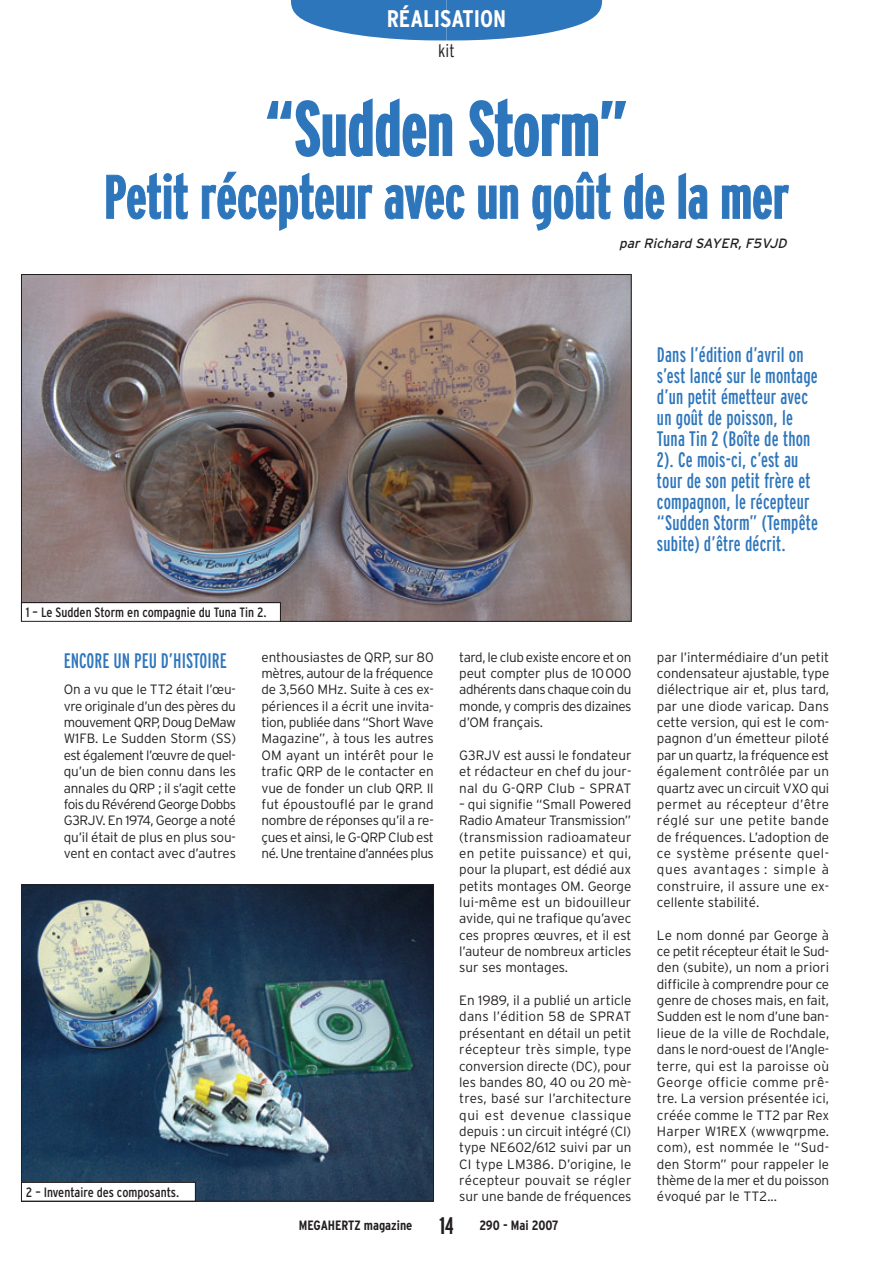
<style>
.page{position:relative;width:893px;height:1263px;background:#fff}
.page>*{position:absolute;margin:0;border:0;box-sizing:border-box;transform-origin:0 0}
.t1{font:700 extra-condensed 76.5px "Interstate";color:#2e76bc}
.t2{font:700 extra-condensed 61.5px "Interstate";color:#2e76bc}
.t3{font:700 condensed 24px "Interstate";color:#fff}
.t4{font:700 extra-condensed 24px "Interstate";color:#231f20}
.t5{font:extra-condensed 21px/21px "Interstate";letter-spacing:.01em;color:#2e76bc}
.t6{font:300 condensed 18px "Interstate";color:#231f20}
.t7{font:300 13.5px/16.4px "Interstate";letter-spacing:-.01em;color:#231f20;text-align:justify}
.t8{font:condensed 13.5px "Interstate";color:#231f20}
.t9{font:700 condensed 13.5px "Interstate";color:#231f20}
.t10{font:italic 13.5px "Interstate";color:#231f20}
</style>
<div class="page">
<svg style="left:291px;top:0;width:311px;height:41px"></svg>
<svg style="left:266px;top:98px;width:187px;height:59px"></svg>
<svg style="left:469px;top:98px;width:158px;height:59px"></svg>
<svg style="left:106px;top:172px;width:82px;height:48px"></svg>
<svg style="left:201px;top:171px;width:172px;height:60px"></svg>
<svg style="left:384px;top:184px;width:81px;height:36px"></svg>
<svg style="left:478px;top:184px;width:41px;height:36px"></svg>
<svg style="left:532px;top:171px;width:79px;height:60px"></svg>
<svg style="left:624px;top:172px;width:41px;height:48px"></svg>
<svg style="left:678px;top:172px;width:30px;height:48px"></svg>
<svg style="left:721px;top:184px;width:68px;height:36px"></svg>
<img style="left:23px;top:276px;width:606px;height:343px">
<img style="left:23px;top:886px;width:409px;height:313px">
<div style="left:21px;top:603px;width:259px;height:18px;background:#fff"></div>
<div style="left:21px;top:602px;width:260px;height:19px;border:1px solid #231f20"></div>
<div style="left:21px;top:1182px;width:174px;height:19px;background:#fff"></div>
<div style="left:21px;top:1182px;width:175px;height:19px;border:1px solid #231f20"></div>
<h3 class="t3" style="left:387px;top:5px;width:121px">réalisation</h3>
<h3 class="t6" style="left:438px;top:41px;width:18px">kit</h3>
<h1 class="t1" style="left:265px;top:86px;width:364px">“Sudden Storm”</h1>
<h2 class="t2" style="left:104px;top:163px;width:686px">Petit récepteur avec un goût de la mer</h2>
<p class="t10" style="left:619px;top:236px;width:172px">parRichard SAYER,F5VJD</p>
<p class="t8" style="left:26px;top:605px;width:242px">1 – Le Sudden Storm en compagnie du Tuna Tin 2.</p>
<h3 class="t5" style="left:64px;top:650px;width:163px">Encore un peu d’histoire</h3>
<p class="t7" style="left:64px;top:681px;width:174px">On a vu que le TT2 était l’œu&shy;vre originale d’un des pères du mouvement QRP, Doug DeMaw W1FB. Le Sudden Storm (SS) est également l’œuvre de quel&shy;qu’un de bien connu dans les annales du QRP ; il s’agit cette fois du Révérend George Dobbs G3RJV. En 1974, George a noté qu’il était de plus en plus sou&shy;vent en contact avec d’autres</p>
<p class="t7" style="left:261px;top:649px;width:174px">enthousiastes de QRP, sur 80 mètres, autour de la fréquence de 3,560 MHz. Suite à ces ex&shy;périences il a écrit une invita&shy;tion, publiée dans “Short Wave Magazine”, à tous les autres OM ayant un intérêt pour le trafic QRP de le contacter en vue de fonder un club QRP. Il fut époustouflé par le grand nombre de réponses qu’il a re&shy;çues et ainsi, le G-QRP Club est né. Une trentaine d’années plus</p>
<p class="t8" style="left:26px;top:1184px;width:155px">2 – Inventaire des composants.</p>
<p class="t7" style="left:459px;top:649px;width:174px">tard, le club existe encore et on peut compter plus de 10000 adhérents dans chaque coin du monde, y compris des dizaines d’OM français.</p>
<p class="t7" style="left:459px;top:747px;width:174px">G3RJV est aussi le fondateur et rédacteur en chef du jour&shy;nal du G-QRP Club – SPRAT</p>
<p class="t7" style="left:459px;top:796px;width:174px">– qui signifie “Small Powered Radio Amateur Transmission” (transmission radioamateur en petite puissance) et qui, pour la plupart, est dédié aux petits montages OM. George lui-même est un bidouilleur avide, qui ne trafique qu’avec ces propres œuvres, et il est l’auteur de nombreux articles sur ses montages.</p>
<p class="t7" style="left:459px;top:992px;width:174px">En 1989, il a publié un article dans l’édition 58 de SPRAT présentant en détail un petit récepteur très simple, type conversion directe (DC), pour les bandes 80, 40 ou 20 mè&shy;tres, basé sur l’architecture qui est devenue classique depuis : un circuit intégré (CI) type NE602/612 suivi par un CI type LM386. D’origine, le récepteur pouvait se régler sur une bande de fréquences</p>
<h3 class="t4" style="left:439px;top:1213px;width:16px">14</h3>
<p class="t9" style="left:299px;top:1218px;width:115px">MEGAHERTZ magazine</p>
<p class="t9" style="left:479px;top:1218px;width:81px">290 - Mai 2007</p>
<p class="t5" style="left:657px;top:344px;width:162px">Dans l’édition d’avril on s’est lancé sur le montage d’un petit émetteur avec un goût de poisson, le<br>Tuna Tin 2 (Boîte de thon<br>2). Ce mois-ci, c’est au tour de son petit frère et compagnon, le récepteur “Sudden Storm” (Tempête subite) d’être décrit.</p>
<p class="t7" style="left:657px;top:649px;width:174px">par l’intermédiaire d’un petit condensateur ajustable, type diélectrique air et, plus tard, par une diode varicap. Dans cette version, qui est le com&shy;pagnon d’un émetteur piloté par un quartz, la fréquence est également contrôlée par un quartz avec un circuit VXO qui permet au récepteur d’être réglé sur une petite bande de fréquences. L’adoption de ce système présente quel&shy;ques avantages : simple à construire, il assure une ex&shy;cellente stabilité.</p>
<p class="t7" style="left:657px;top:927px;width:174px">Le nom donné par George à ce petit récepteur était le Sud&shy;den (subite), un nom a priori difficile à comprendre pour ce genre de choses mais, en fait, Sudden est le nom d’une ban&shy;lieue de la ville de Rochdale, dans le nord-ouest de l’Angle&shy;terre, qui est la paroisse où George officie comme prê&shy;tre. La version présentée ici, créée comme le TT2 par Rex Harper W1REX (wwwqrpme. com), est nommée le “Sud&shy;den Storm” pour rappeler le thème de la mer et du poisson évoqué par le TT2...</p>
</div>
